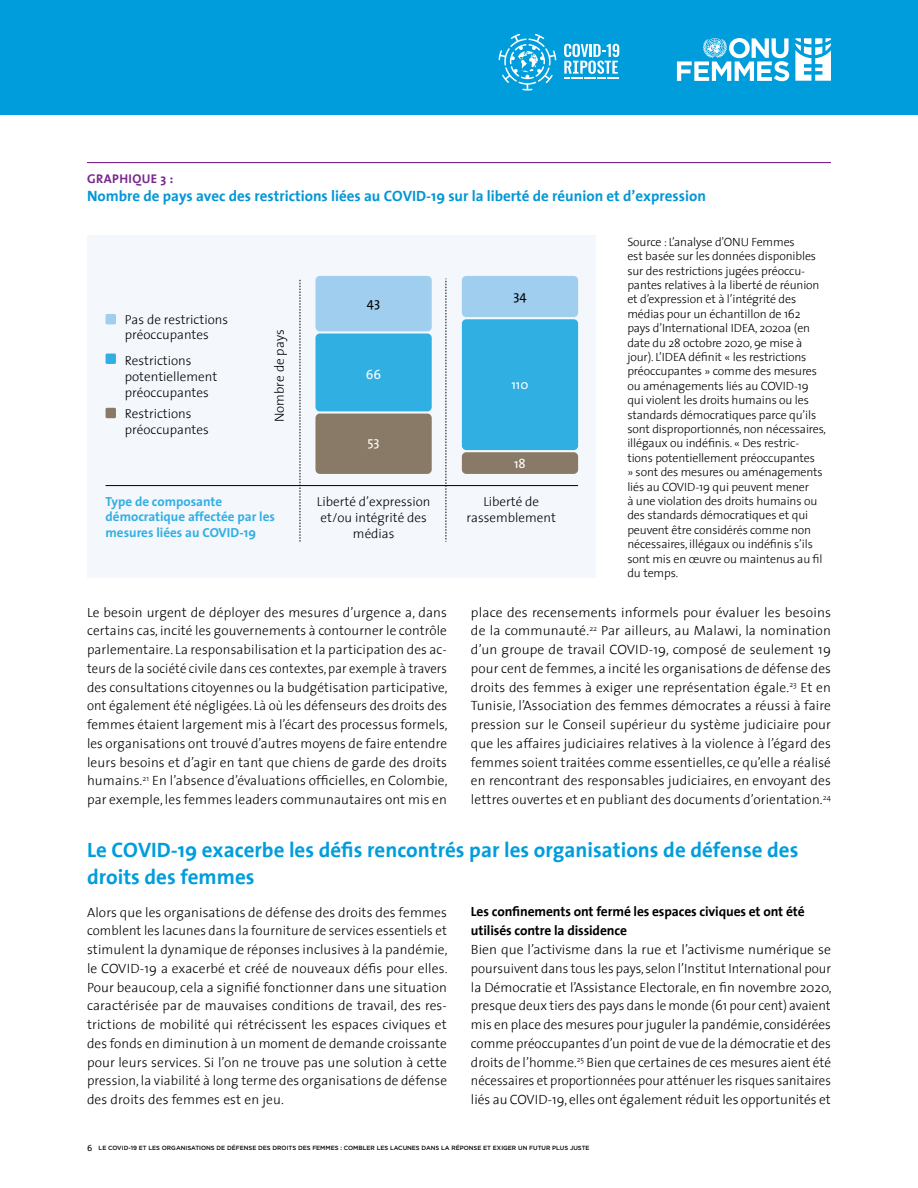
<style>
.page{position:relative;width:918px;height:1188px;background:#fff}
.page>*{position:absolute;margin:0;border:0;box-sizing:border-box;transform-origin:0 0}
.t1{font:700 21px/27px "The Sans";color:#009ddc}
.t2{font:700 15px "The Sans";color:#0497d5}
.t3{font:300 13.5px/18.8px "The Sans";letter-spacing:.01em;color:#000;text-align:justify}
.t4{font:700 13.5px/18.8px "The Sans";letter-spacing:-.01em;color:#000}
.t5{font:300 13.2px/15.8px "The Sans";color:#000}
.t6{font:700 13.2px/15.8px "The Sans";color:#009ddc}
.t7{font:13.2px "The Sans";color:#fff}
.t8{font:13.2px "The Sans";color:#000}
.t9{font:700 12.75px "The Sans";letter-spacing:.035em;color:#78288b}
.t10{font:300 12px/14.4px "The Sans";letter-spacing:-.01em;color:#000}
.t11{font:500 6px "Gotham";color:#000}
.s1{font-family:"The Sans Caps";font-weight:400;font-size:9px}
</style>
<div class="page">
<div style="left:0;top:0;width:918px;height:115px;background:#009ddc"></div>
<svg style="left:677px;top:38px;width:112px;height:43px"></svg>
<svg style="left:795px;top:38px;width:36px;height:43px"></svg>
<svg style="left:499px;top:34px;width:57px;height:57px"></svg>
<svg style="left:564px;top:44px;width:55px;height:35px"></svg>
<hr style="left:87px;top:162px;width:744px;height:1px;background:#78288b">
<div style="left:88px;top:235px;width:508px;height:342px;background:#f4f7fc"></div>
<svg style="left:446px;top:279px;width:1px;height:263px"></svg>
<svg style="left:300px;top:279px;width:1px;height:263px"></svg>
<hr style="left:106px;top:485px;width:472px;height:1px;background:#000">
<div style="left:315px;top:414px;width:117px;height:60px;background:#897a67;border-radius:4px"></div>
<div style="left:462px;top:452px;width:116px;height:22px;background:#897a67;border-radius:4px"></div>
<div style="left:462px;top:319px;width:116px;height:131px;background:#30afe2;border-radius:4px"></div>
<div style="left:462px;top:276px;width:116px;height:41px;background:#a0ceee;border-radius:4px"></div>
<div style="left:315px;top:334px;width:117px;height:77px;background:#30afe2;border-radius:4px"></div>
<div style="left:315px;top:276px;width:117px;height:55px;background:#a0ceee;border-radius:4px"></div>
<div style="left:106px;top:408px;width:10px;height:10px;background:#897a67"></div>
<div style="left:106px;top:354px;width:10px;height:10px;background:#30afe2"></div>
<div style="left:106px;top:314px;width:10px;height:10px;background:#a0ceee"></div>
<p class="t9" style="left:87px;top:168px;width:88px">GRAPHIQUE 3 :</p>
<p class="t2" style="left:87px;top:183px;width:620px">Nombre de pays avec des restrictions liées au COVID-19 sur la liberté de réunion et d’expression</p>
<p class="t10" style="left:627px;top:234px;width:200px">Source : L’analyse d’ONU Femmes<br>est basée sur les données disponibles sur des restrictions jugées préoccu&shy;pantes relatives à la liberté de réunion et d’expression et à l’intégrité des médias pour un échantillon de 162 pays d’International IDEA, 2020a (en date du 28 octobre 2020, 9e mise à jour). L’IDEA définit « les restrictions préoccupantes » comme des mesures ou aménagements liés au COVID-19 qui violent les droits humains ou les standards démocratiques parce qu’ils sont disproportionnés, non nécessaires, illégaux ou indéfinis. « Des restric&shy;tions potentiellement préoccupantes<br>» sont des mesures ou aménagements liés au COVID-19 qui peuvent mener<br>à une violation des droits humains ou des standards démocratiques et qui peuvent être considérés comme non nécessaires, illégaux ou indéfinis s’ils sont mis en œuvre ou maintenus au fil du temps.</p>
<p class="t8" style="left:513px;top:285px;width:15px">34</p>
<p class="t8" style="left:367px;top:291px;width:15px">43</p>
<p class="t5" style="left:125px;top:311px;width:105px">Pas de restrictions préoccupantes</p>
<p class="t5" style="left:271px;top:422px;width:94px;rotate:-90deg">Nombre de pays</p>
<p class="t5" style="left:125px;top:353px;width:94px">Restrictions potentiellement préoccupantes</p>
<p class="t7" style="left:366px;top:364px;width:17px">66</p>
<p class="t7" style="left:512px;top:374px;width:18px">110</p>
<p class="t5" style="left:125px;top:406px;width:85px">Restrictions préoccupantes</p>
<p class="t7" style="left:367px;top:430px;width:14px">53</p>
<p class="t7" style="left:514px;top:452px;width:13px">18</p>
<p class="t6" style="left:106px;top:493px;width:171px">Type de composante démocratique affectée par les mesures liées au COVID-19</p>
<p class="t5" style="left:317px;top:493px;width:115px;text-align:center">Liberté d’expression et/ou intégrité des médias</p>
<p class="t5" style="left:467px;top:493px;width:91px;text-align:center">Liberté de rassemblement</p>
<p class="t3" style="left:87px;top:602px;width:362px">Le besoin urgent de déployer des mesures d’urgence a, dans certains cas, incité les gouvernements à contourner le contrôle parlementaire. La responsabilisation et la participation des ac&shy;teurs de la société civile dans ces contextes, par exemple à travers des consultations citoyennes ou la budgétisation participative, ont également été négligées. Là où les défenseurs des droits des femmes étaient largement mis à l’écart des processus formels, les organisations ont trouvé d’autres moyens de faire entendre leurs besoins et d’agir en tant que chiens de garde des droits humains.<sup>21</sup> En l’absence d’évaluations officielles, en Colombie, par exemple, les femmes leaders communautaires ont mis en</p>
<p class="t3" style="left:471px;top:602px;width:362px">place des recensements informels pour évaluer les besoins de la communauté.<sup>22</sup> Par ailleurs, au Malawi, la nomination d’un groupe de travail COVID-19, composé de seulement 19 pour cent de femmes, a incité les organisations de défense des droits des femmes à exiger une représentation égale.<sup>23</sup> Et en Tunisie, l’Association des femmes démocrates a réussi à faire pression sur le Conseil supérieur du système judiciaire pour que les affaires judiciaires relatives à la violence à l’égard des femmes soient traitées comme essentielles, ce qu’elle a réalisé en rencontrant des responsables judiciaires, en envoyant des lettres ouvertes et en publiant des documents d’orientation.<sup>24</sup></p>
<h1 class="t1" style="left:87px;top:835px;width:713px">Le COVID-19 exacerbe les défis rencontrés par les organisations de défense des droits des femmes</h1>
<p class="t3" style="left:87px;top:902px;width:362px">Alors que les organisations de défense des droits des femmes comblent les lacunes dans la fourniture de services essentiels et stimulent la dynamique de réponses inclusives à la pandémie, le COVID-19 a exacerbé et créé de nouveaux défis pour elles.<br>Pour beaucoup, cela a signifié fonctionner dans une situation caractérisée par de mauvaises conditions de travail, des res&shy;trictions de mobilité qui rétrécissent les espaces civiques et des fonds en diminution à un moment de demande croissante pour leurs services. Si l’on ne trouve pas une solution à cette pression, la viabilité à long terme des organisations de défense des droits des femmes est en jeu.</p>
<p class="t4" style="left:471px;top:902px;width:335px">Les confinements ont fermé les espaces civiques et ont été utilisés contre la dissidence</p>
<p class="t3" style="left:471px;top:940px;width:362px">Bien que l’activisme dans la rue et l’activisme numérique se poursuivent dans tous les pays, selon l’Institut International pour la Démocratie et l’Assistance Electorale, en fin novembre 2020, presque deux tiers des pays dans le monde (61 pour cent) avaient mis en place des mesures pour juguler la pandémie, considérées comme préoccupantes d’un point de vue de la démocratie et des droits de l’homme.<sup>25</sup> Bien que certaines de ces mesures aient été nécessaires et proportionnées pour atténuer les risques sanitaires liés au COVID-19, elles ont également réduit les opportunités et</p>
<p class="t11" style="left:87px;top:1145px;width:504px"><span class="s1">6</span> LE COVID-19 ET LES ORGANISATIONS DE DÉFENSE DES DROITS DES FEMMES : COMBLER LES LACUNES DANS LA RÉPONSE ET EXIGER UN FUTUR PLUS JUSTE</p>
</div>
